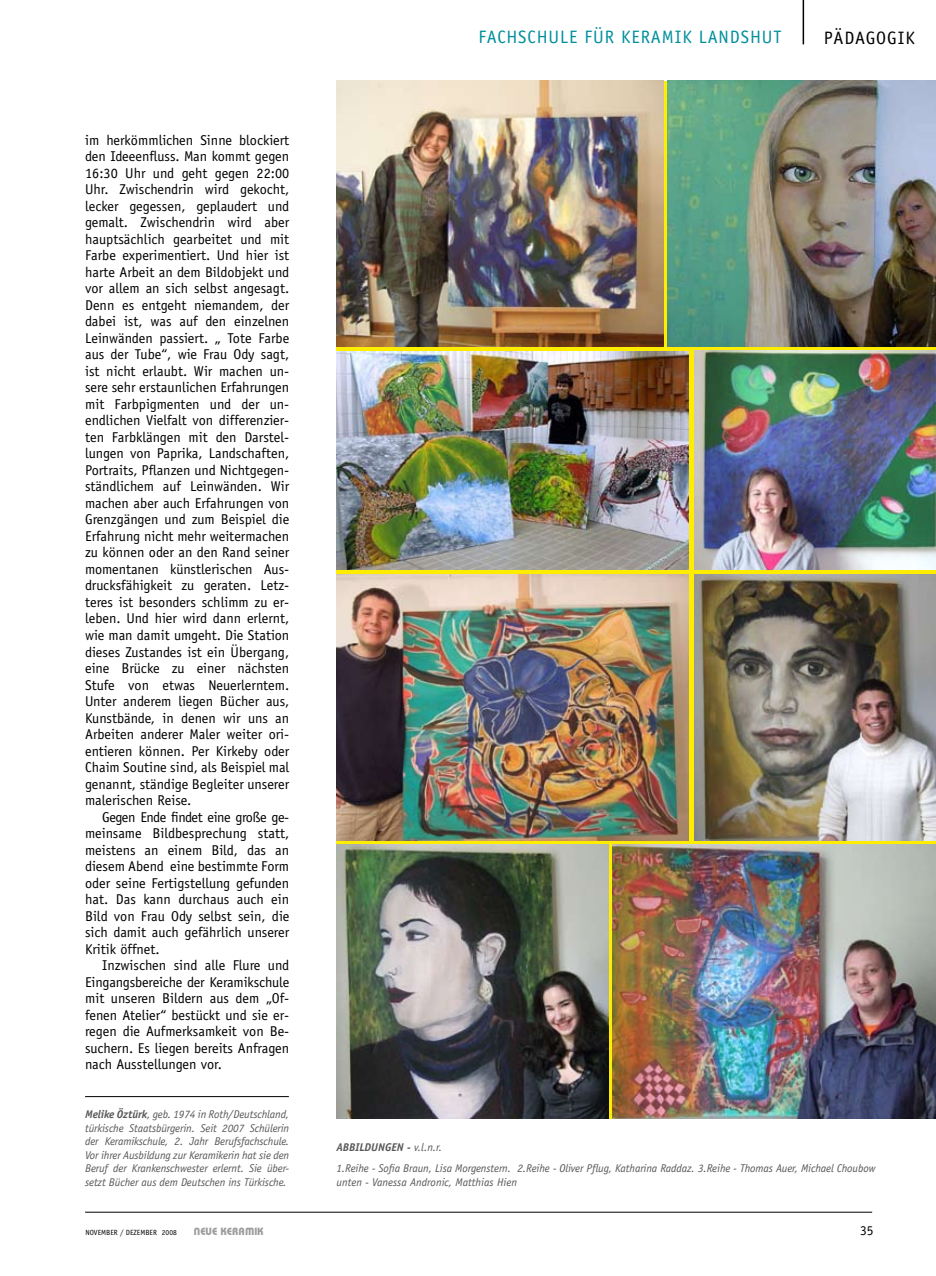
<style>
.page{position:relative;width:936px;height:1276px;background:#fff}
.page>*{position:absolute;margin:0;border:0;box-sizing:border-box;transform-origin:0 0}
.t1{font:18px "Officina Sans";letter-spacing:.05em;color:#008f9b}
.t2{font:18px "Officina Sans";letter-spacing:.05em;color:#000}
.t3{font:14.25px/16.5px "Officina Sans";color:#000;text-align:justify}
.t4{font:13.5px "Officina Sans";color:#000}
.t5{font:italic 11.25px/13.5px "Officina Sans";letter-spacing:-.01em;color:#58585a;text-align:justify}
.t6{font:10.5px "Keramik";color:#9c9d9f}
.t7{font:7.5px "Officina Sans";color:#000}
.s1{font-weight:700}
</style>
<div class="page">
<hr style="left:85px;top:1212px;width:787px;height:1px;background:#000">
<hr style="left:802px;top:0;width:2px;height:44px;background:#000">
<div style="left:336px;top:81px;width:599px;height:1037px;background:#ffed00"></div>
<img style="left:336px;top:81px;width:327px;height:266px">
<img style="left:667px;top:81px;width:268px;height:266px">
<img style="left:336px;top:351px;width:352px;height:219px">
<img style="left:336px;top:574px;width:352px;height:266px">
<img style="left:694px;top:351px;width:241px;height:219px">
<img style="left:336px;top:845px;width:272px;height:273px">
<img style="left:612px;top:844px;width:323px;height:274px">
<img style="left:694px;top:574px;width:241px;height:266px">
<hr style="left:85px;top:1096px;width:204px;height:1px;background:#000">
<p class="t3" style="left:85px;top:132px;width:206px">im herkömmlichen Sinne blockiert den Ideeenfluss. Man kommt gegen 16:30 Uhr und geht gegen 22:00<br>Uhr. Zwischendrin wird gekocht, lecker gegessen, geplaudert und gemalt. Zwischendrin wird aber hauptsächlich gearbeitet und mit Farbe experimentiert. Und hier ist harte Arbeit an dem Bildobjekt und vor allem an sich selbst angesagt.<br>Denn es entgeht niemandem, der dabei ist, was auf den einzelnen Leinwänden passiert. „ Tote Farbe aus der Tube“, wie Frau Ody sagt, ist nicht erlaubt. Wir machen un&shy;sere sehr erstaunlichen Erfahrungen mit Farbpigmenten und der un&shy;endlichen Vielfalt von differenzier&shy;ten Farbklängen mit den Darstel&shy;lungen von Paprika, Landschaften, Portraits, Pflanzen und Nichtgegen&shy;ständlichem auf Leinwänden. Wir machen aber auch Erfahrungen von Grenzgängen und zum Beispiel die Erfahrung nicht mehr weitermachen zu können oder an den Rand seiner momentanen künstlerischen Aus&shy;drucksfähigkeit zu geraten. Letz&shy;teres ist besonders schlimm zu er&shy;leben. Und hier wird dann erlernt, wie man damit umgeht. Die Station dieses Zustandes ist ein Übergang, eine Brücke zu einer nächsten Stufe von etwas Neuerlerntem.<br>Unter anderem liegen Bücher aus, Kunstbände, in denen wir uns an Arbeiten anderer Maler weiter ori&shy;entieren können. Per Kirkeby oder Chaim Soutine sind, als Beispiel mal genannt, ständige Begleiter unserer malerischen Reise.</p>
<p class="t3" style="left:85px;top:808px;width:206px;text-indent:17px">Gegen Ende findet eine große ge&shy;meinsame Bildbesprechung statt, meistens an einem Bild, das an diesem Abend eine bestimmte Form oder seine Fertigstellung gefunden hat. Das kann durchaus auch ein Bild von Frau Ody selbst sein, die sich damit auch gefährlich unserer Kritik öffnet.</p>
<p class="t3" style="left:85px;top:957px;width:206px;text-indent:17px">Inzwischen sind alle Flure und Eingangsbereiche der Keramikschule mit unseren Bildern aus dem „Of&shy;fenen Atelier“ bestückt und sie er&shy;regen die Aufmerksamkeit von Be&shy;suchern. Es liegen bereits Anfragen nach Ausstellungen vor.</p>
<p class="t5" style="left:85px;top:1107px;width:206px"><span class="s1">Melike Öztürk</span>, geb. 1974 in Roth/Deutschland, türkische Staatsbürgerin. Seit 2007 Schülerin der Keramikschule, 2. Jahr Berufsfachschule.<br>Vor ihrer Ausbildung zur Keramikerin hat sie den Beruf der Krankenschwester erlernt. Sie über&shy;setzt Bücher aus dem Deutschen ins Türkische.</p>
<p class="t1" style="left:478px;top:26px;width:304px">FACHSCHULE FÜR KERAMIK LANDSHUT</p>
<p class="t2" style="left:823px;top:28px;width:92px">PÄDAGOGIK</p>
<p class="t5" style="left:336px;top:1137px;width:540px;line-height:21px"><span class="s1">ABBILDUNGEN -</span> v.l.n.r.<br>1.Reihe - Sofia Braun, Lisa Morgenstern. 2.Reihe - Oliver Pflug, Katharina Raddaz. 3.Reihe - Thomas Auer, Michael Choubow</p>
<p class="t5" style="left:336px;top:1175px;width:182px">unten - Vanessa Andronic, Matthias Hien</p>
<p class="t7" style="left:86px;top:1228px;width:93px">NOVEMBER / DEZEMBER 2008</p>
<p class="t6" style="left:194px;top:1225px;width:71px">NEUE KERAMIK</p>
<p class="t4" style="left:860px;top:1222px;width:15px">35</p>
</div>
